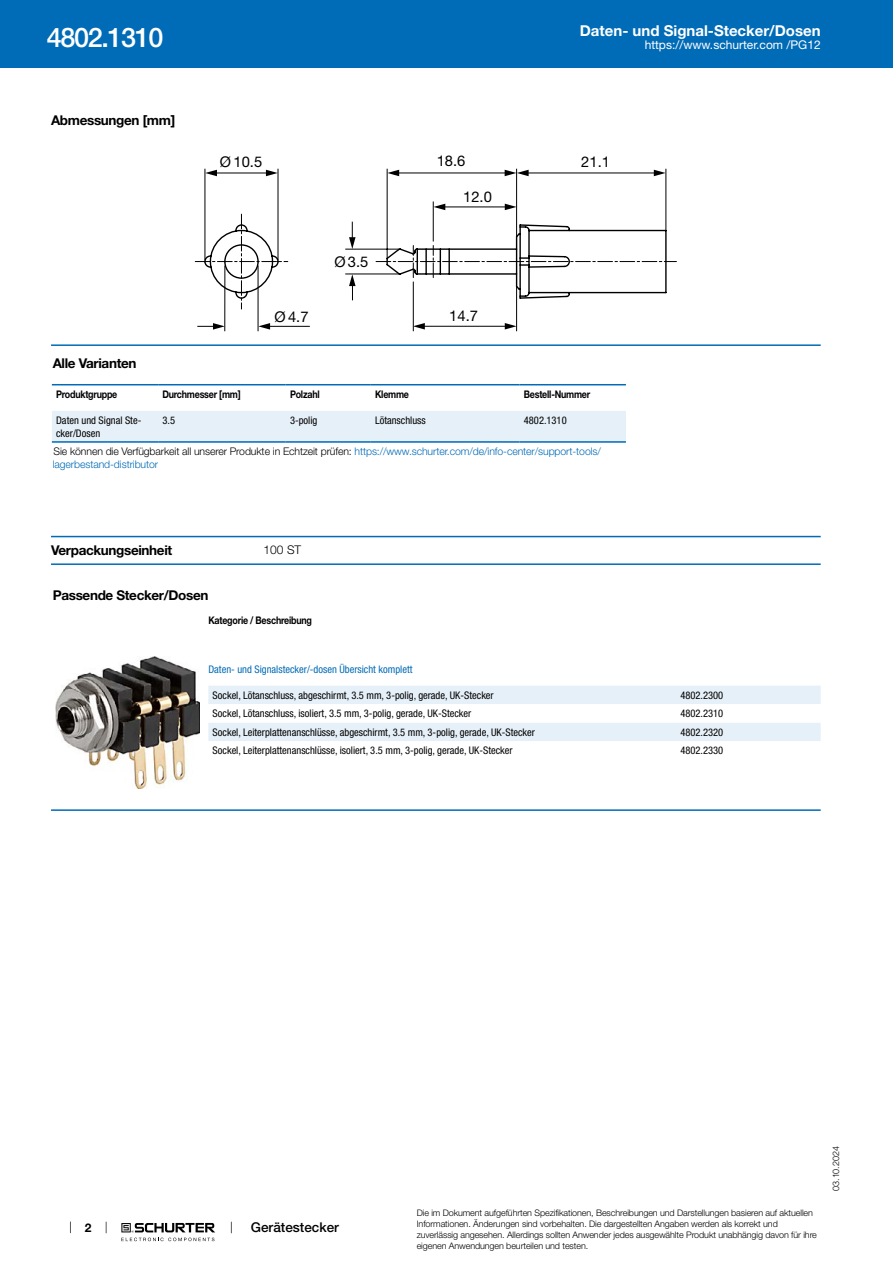
<style>
.page{position:relative;width:893px;height:1263px;background:#fff}
.page>*{position:absolute;margin:0;border:0;box-sizing:border-box;transform-origin:0 0}
.t1{font:500 27px "Helvetica Neue LT";letter-spacing:-.05em;color:#fff}
.t2{font:700 15px "Helvetica Neue LT";color:#fff}
.t3{font:14.7px "Helvetica Neue LT";color:#000}
.t4{font:700 13.5px "Helvetica Neue LT";letter-spacing:-.025em;color:#000}
.t5{font:500 13.5px "Helvetica Neue LT";color:#000}
.t6{font:12px "Helvetica Neue LT";color:#fff}
.t7{font:300 12px "Helvetica Neue LT";color:#000}
.t8{font:700 12px "Helvetica Neue LT";color:#000}
.t9{font:condensed 10.5px/12.6px "Helvetica Neue LT";color:#000}
.t10{font:300 10.5px/12.6px "Helvetica Neue LT";letter-spacing:-.01em;color:#006bb6}
.t11{font:700 10.5px "Helvetica Neue LT";letter-spacing:-.025em;color:#000;scale:.85 1}
.t12{font:condensed 10.5px "Helvetica Neue LT";color:#006bb6}
.t13{font:300 9px/10.8px "Helvetica Neue LT";letter-spacing:-.01em;color:#000}
.s1{color:#000}
</style>
<div class="page">
<svg style="left:70px;top:1221px;width:1px;height:12px"></svg>
<svg style="left:121px;top:1223px;width:94px;height:18px"></svg>
<div style="left:0;top:0;width:893px;height:68px;background:#006bb6"></div>
<hr style="left:666px;top:169px;width:1px;height:62px;background:#000">
<hr style="left:387px;top:169px;width:1px;height:90px;background:#000">
<hr style="left:516px;top:169px;width:1px;height:68px;background:#000">
<hr style="left:433px;top:201px;width:1px;height:40px;background:#000">
<hr style="left:413px;top:282px;width:1px;height:49px;background:#000">
<hr style="left:516px;top:287px;width:1px;height:44px;background:#000">
<hr style="left:225px;top:266px;width:1px;height:65px;background:#000">
<hr style="left:258px;top:266px;width:1px;height:65px;background:#000">
<hr style="left:205px;top:169px;width:1px;height:91px;background:#000">
<hr style="left:278px;top:169px;width:1px;height:91px;background:#000">
<hr style="left:418px;top:326px;width:94px;height:1px;background:#000">
<hr style="left:268px;top:326px;width:42px;height:1px;background:#000">
<hr style="left:215px;top:173px;width:53px;height:1px;background:#000">
<svg style="left:205px;top:170px;width:12px;height:6px"></svg>
<svg style="left:266px;top:170px;width:12px;height:6px"></svg>
<hr style="left:391px;top:173px;width:114px;height:1px;background:#000">
<svg style="left:387px;top:170px;width:12px;height:6px"></svg>
<svg style="left:505px;top:170px;width:24px;height:6px"></svg>
<svg style="left:654px;top:170px;width:12px;height:6px"></svg>
<hr style="left:523px;top:173px;width:136px;height:1px;background:#000">
<svg style="left:258px;top:323px;width:12px;height:7px"></svg>
<svg style="left:197px;top:323px;width:28px;height:7px"></svg>
<svg style="left:413px;top:323px;width:12px;height:6px"></svg>
<svg style="left:505px;top:323px;width:12px;height:6px"></svg>
<svg style="left:195px;top:204px;width:481px;height:105px"></svg>
<hr style="left:51px;top:344px;width:770px;height:2px;background:#006bb6">
<svg style="left:52px;top:385px;width:574px;height:1px"></svg>
<div style="left:52px;top:411px;width:574px;height:30px;background:#e6f0f8"></div>
<hr style="left:52px;top:384px;width:106px;height:1px;background:#006bb6">
<hr style="left:158px;top:384px;width:128px;height:1px;background:#006bb6">
<hr style="left:286px;top:384px;width:85px;height:1px;background:#006bb6">
<hr style="left:371px;top:384px;width:149px;height:1px;background:#006bb6">
<hr style="left:520px;top:384px;width:106px;height:1px;background:#006bb6">
<hr style="left:52px;top:441px;width:106px;height:2px;background:#006bb6">
<hr style="left:158px;top:441px;width:128px;height:2px;background:#006bb6">
<hr style="left:286px;top:441px;width:85px;height:2px;background:#006bb6">
<hr style="left:371px;top:441px;width:149px;height:2px;background:#006bb6">
<hr style="left:520px;top:441px;width:106px;height:2px;background:#006bb6">
<hr style="left:51px;top:536px;width:770px;height:1px;background:#006bb6">
<hr style="left:51px;top:563px;width:770px;height:2px;background:#006bb6">
<img style="left:55px;top:656px;width:145px;height:133px">
<div style="left:208px;top:686px;width:613px;height:18px;background:#e6f0f8"></div>
<div style="left:208px;top:723px;width:613px;height:18px;background:#e6f0f8"></div>
<hr style="left:51px;top:809px;width:770px;height:2px;background:#006bb6">
<h1 class="t1" style="left:47px;top:21px;width:118px">4802.1310</h1>
<p class="t4" style="left:51px;top:112px;width:126px">Abmessungen [mm]</p>
<h3 class="t3" style="left:220px;top:153px;width:44px">Ø 10.5</h3>
<h3 class="t3" style="left:275px;top:308px;width:36px">Ø 4.7</h3>
<h3 class="t3" style="left:334px;top:253px;width:36px">Ø 3.5</h3>
<h2 class="t2" style="left:580px;top:21px;width:242px">Daten- und Signal-Stecker/Dosen</h2>
<p class="t6" style="left:645px;top:38px;width:178px">https://www.schurter.com /PG12</p>
<h3 class="t3" style="left:437px;top:152px;width:30px">18.6</h3>
<h3 class="t3" style="left:581px;top:153px;width:30px">21.1</h3>
<h3 class="t3" style="left:463px;top:188px;width:30px">12.0</h3>
<h3 class="t3" style="left:449px;top:307px;width:30px">14.7</h3>
<p class="t4" style="left:53px;top:355px;width:85px">Alle Varianten</p>
<p class="t11" style="left:56px;top:388px;width:74px">Produktgruppe</p>
<p class="t11" style="left:162px;top:388px;width:94px">Durchmesser [mm]</p>
<p class="t11" style="left:290px;top:388px;width:36px">Polzahl</p>
<p class="t11" style="left:375px;top:388px;width:42px">Klemme</p>
<p class="t11" style="left:524px;top:388px;width:80px">Bestell-Nummer</p>
<p class="t9" style="left:56px;top:414px;width:87px">Daten und Signal Ste&shy;cker/Dosen</p>
<p class="t9" style="left:162px;top:414px;width:14px">3.5</p>
<p class="t9" style="left:290px;top:414px;width:29px">3-polig</p>
<p class="t9" style="left:375px;top:414px;width:52px">Lötanschluss</p>
<p class="t9" style="left:524px;top:414px;width:44px">4802.1310</p>
<p class="t10" style="left:53px;top:445px;width:550px"><span class="s1">Sie können die Verfügbarkeit all unserer Produkte in Echtzeit prüfen:</span> https://www.schurter.com/de/info-center/support-tools/ lagerbestand-distributor</p>
<p class="t4" style="left:51px;top:542px;width:123px">Verpackungseinheit</p>
<p class="t7" style="left:264px;top:542px;width:39px">100 ST</p>
<p class="t4" style="left:53px;top:587px;width:157px">Passende Stecker/Dosen</p>
<p class="t11" style="left:208px;top:613px;width:123px">Kategorie / Beschreibung</p>
<p class="t12" style="left:208px;top:663px;width:206px">Daten- und Signalstecker/-dosen Übersicht komplett</p>
<p class="t9" style="left:213px;top:689px;width:283px">Sockel, Lötanschluss, abgeschirmt, 3.5 mm, 3-polig, gerade, UK-Stecker</p>
<p class="t9" style="left:680px;top:689px;width:44px">4802.2300</p>
<p class="t9" style="left:213px;top:707px;width:260px">Sockel, Lötanschluss, isoliert, 3.5 mm, 3-polig, gerade, UK-Stecker</p>
<p class="t9" style="left:680px;top:707px;width:44px">4802.2310</p>
<p class="t9" style="left:213px;top:726px;width:324px">Sockel, Leiterplattenanschlüsse, abgeschirmt, 3.5 mm, 3-polig, gerade, UK-Stecker</p>
<p class="t9" style="left:680px;top:726px;width:44px">4802.2320</p>
<p class="t9" style="left:213px;top:744px;width:302px">Sockel, Leiterplattenanschlüsse, isoliert, 3.5 mm, 3-polig, gerade, UK-Stecker</p>
<p class="t9" style="left:680px;top:744px;width:44px">4802.2330</p>
<p class="t8" style="left:85px;top:1220px;width:8px">2</p>
<p class="t5" style="left:251px;top:1219px;width:90px">Gerätestecker</p>
<p class="t13" style="left:417px;top:1207px;width:402px">Die im Dokument aufgeführten Spezifikationen, Beschreibungen und Darstellungen basieren auf aktuellen Informationen. Änderungen sind vorbehalten. Die dargestellten Angaben werden als korrekt und zuverlässig angesehen. Allerdings sollten Anwender jedes ausgewählte Produkt unabhängig davon für ihre eigenen Anwendungen beurteilen und testen.</p>
<p class="t13" style="left:830px;top:1191px;width:46px;rotate:-90deg">03.10.2024</p>
</div>
